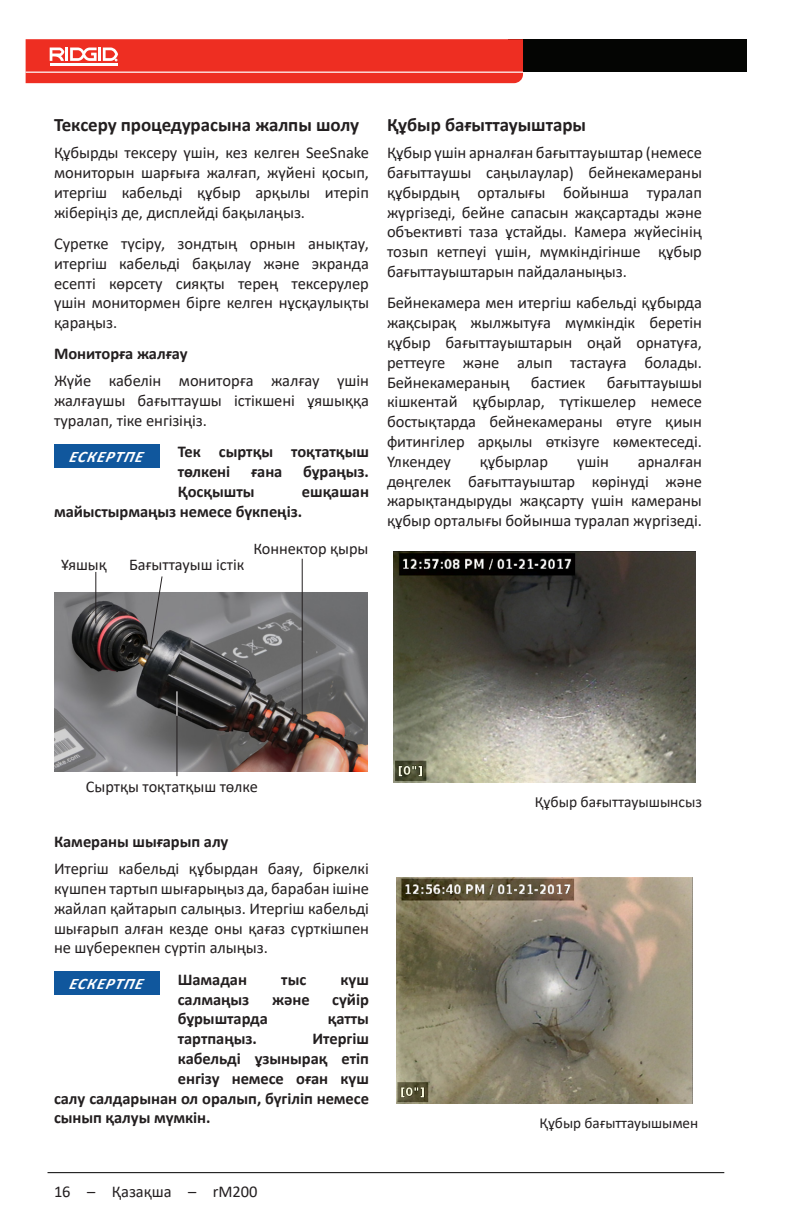
<style>
.page{position:relative;width:792px;height:1224px;background:#fff}
.page>*{position:absolute;margin:0;border:0;box-sizing:border-box;transform-origin:0 0}
.Head_2____h2_-_half{font:700 19px "Calibri";letter-spacing:-.005em;color:#231f20}
.Basic_Normal___bn{font:16.4px/19.8px "Calibri";letter-spacing:-.005em;color:#231f20;text-align:justify}
.Basic_Bold___bb{font:700 16.4px/19.8px "Calibri";letter-spacing:-.005em;color:#231f20}
.Basic_Normal_right{font:16.4px "Calibri";letter-spacing:-.005em;color:#231f20}
.Head_3___h3{font:700 16.4px "Calibri";letter-spacing:-.005em;color:#231f20}
.Notice{font:italic 700 16px "Calibri";color:#fff}
.Numbered_List___n1{font:15.6px "Calibri";letter-spacing:-.005em;color:#231f20}
.Numbered_List___n1-2{font:15.2px "Calibri";letter-spacing:-.005em;color:#231f20}
</style>
<div class="page">
<hr style="left:48px;top:1172px;width:676px;height:1px;background:#000">
<div style="left:508px;top:39px;width:238px;height:33px;background:#040503"></div>
<svg style="left:26px;top:39px;width:497px;height:44px;background:#ef3b30"></svg>
<div style="left:54px;top:444px;width:106px;height:23px;background:#10579d"></div>
<img style="left:54px;top:592px;width:314px;height:180px">
<svg style="left:149px;top:576px;width:14px;height:74px"></svg>
<hr style="left:95px;top:572px;width:1px;height:51px;background:#231f20">
<hr style="left:176px;top:692px;width:1px;height:84px;background:#231f20">
<hr style="left:302px;top:559px;width:1px;height:164px;background:#231f20">
<svg style="left:176px;top:691px;width:1px;height:25px"></svg>
<div style="left:54px;top:971px;width:106px;height:24px;background:#10579d"></div>
<img style="left:393px;top:551px;width:303px;height:231px">
<img style="left:396px;top:877px;width:297px;height:226px">
<p class="Head_2____h2_-_half" style="left:54px;top:112px;width:307px">Тексеру процедурасына жалпы шолу</p>
<p class="Basic_Normal___bn" style="left:54px;top:142px;width:317px">Құбырды тексеру үшін, кез келген SeeSnake мониторын шарғыға жалғап, жүйені қосып, итергіш кабельді құбыр арқылы итеріп жіберіңіз де, дисплейді бақылаңыз.</p>
<p class="Basic_Normal___bn" style="left:54px;top:233px;width:317px">Суретке түсіру, зондтың орнын анықтау, итергіш кабельді бақылау және экранда есепті көрсету сияқты терең тексерулер үшін монитормен бірге келген нұсқаулықты қараңыз.</p>
<p class="Head_3___h3" style="left:54px;top:342px;width:135px">Мониторға жалғау</p>
<p class="Basic_Normal___bn" style="left:54px;top:371px;width:317px">Жүйе кабелін мониторға жалғау үшін жалғаушы бағыттаушы істікшені ұяшыққа туралап, тіке енгізіңіз.</p>
<p class="Notice" style="left:69px;top:445px;width:79px">ЕСКЕРТПЕ</p>
<p class="Basic_Bold___bb" style="left:178px;top:442px;width:193px">Тек сыртқы тоқтатқыш төлкені</p>
<p class="Basic_Bold___bb" style="left:251px;top:462px;width:33px">ғана</p>
<p class="Basic_Bold___bb" style="left:303px;top:462px;width:67px">бұраңыз.</p>
<p class="Basic_Bold___bb" style="left:178px;top:481px;width:78px">Қосқышты</p>
<p class="Basic_Bold___bb" style="left:54px;top:481px;width:317px;text-indent:248px">ешқашан майыстырмаңыз немесе бүкпеңіз.</p>
<p class="Basic_Normal_right" style="left:253px;top:537px;width:117px">Коннектор қыры</p>
<p class="Basic_Normal_right" style="left:129px;top:553px;width:117px">Бағыттауыш істік</p>
<p class="Basic_Normal_right" style="left:61px;top:553px;width:47px">Ұяшық</p>
<p class="Head_2____h2_-_half" style="left:387px;top:112px;width:201px">Құбыр бағыттауыштары</p>
<p class="Basic_Normal___bn" style="left:387px;top:142px;width:317px">Құбыр үшін арналған бағыттауыштар (немесе бағыттаушы саңылаулар) бейнекамераны құбырдың орталығы бойынша туралап жүргізеді, бейне сапасын жақсартады және объективті таза ұстайды. Камера жүйесінің тозып кетпеуі үшін, мүмкіндігінше құбыр бағыттауыштарын пайдаланыңыз.</p>
<p class="Basic_Normal___bn" style="left:387px;top:293px;width:317px">Бейнекамера мен итергіш кабельді құбырда жақсырақ жылжытуға мүмкіндік беретін құбыр бағыттауыштарын оңай орнатуға, реттеуге және алып тастауға болады.<br>Бейнекамераның</p>
<p class="Basic_Normal___bn" style="left:387px;top:372px;width:317px;text-indent:220px">бағыттауышы кішкентай құбырлар, түтікшелер немесе бостықтарда бейнекамераны өтуге қиын фитингілер арқылы өткізуге көмектеседі.<br>Үлкендеу</p>
<p class="Basic_Normal___bn" style="left:531px;top:372px;width:56px">бастиек</p>
<p class="Basic_Normal___bn" style="left:480px;top:451px;width:70px">құбырлар</p>
<p class="Basic_Normal___bn" style="left:577px;top:451px;width:33px">үшін</p>
<p class="Basic_Normal___bn" style="left:387px;top:451px;width:317px;text-indent:251px">арналған дөңгелек бағыттауыштар көрінуді және жарықтандыруды жақсарту үшін камераны құбыр орталығы бойынша туралап жүргізеді.</p>
<p class="Basic_Normal_right" style="left:86px;top:775px;width:173px">Сыртқы тоқтатқыш төлке</p>
<p class="Head_3___h3" style="left:54px;top:830px;width:176px">Камераны шығарып алу</p>
<p class="Basic_Normal___bn" style="left:54px;top:858px;width:317px">Итергіш кабельді құбырдан баяу, біркелкі күшпен тартып шығарыңыз да, барабан ішіне жайлап қайтарып салыңыз. Итергіш кабельді шығарып алған кезде оны қағаз сүрткішпен не шүберекпен сүртіп алыңыз.</p>
<p class="Notice" style="left:69px;top:972px;width:79px">ЕСКЕРТПЕ</p>
<p class="Basic_Bold___bb" style="left:178px;top:969px;width:71px">Шамадан</p>
<p class="Basic_Bold___bb" style="left:281px;top:969px;width:26px">тыс</p>
<p class="Basic_Bold___bb" style="left:340px;top:969px;width:30px">күш</p>
<p class="Basic_Bold___bb" style="left:178px;top:989px;width:73px">салмаңыз</p>
<p class="Basic_Bold___bb" style="left:272px;top:989px;width:39px">және</p>
<p class="Basic_Bold___bb" style="left:332px;top:989px;width:38px">сүйір</p>
<p class="Basic_Bold___bb" style="left:178px;top:1009px;width:92px">бұрыштарда</p>
<p class="Basic_Bold___bb" style="left:328px;top:1009px;width:43px">қатты</p>
<p class="Basic_Bold___bb" style="left:178px;top:1029px;width:81px">тартпаңыз.</p>
<p class="Basic_Bold___bb" style="left:313px;top:1029px;width:58px">Итергіш</p>
<p class="Basic_Bold___bb" style="left:178px;top:1048px;width:193px">кабельді ұзынырақ етіп</p>
<p class="Basic_Bold___bb" style="left:178px;top:1068px;width:193px">енгізу немесе оған күш</p>
<p class="Basic_Bold___bb" style="left:54px;top:1088px;width:316px">салу салдарынан ол оралып, бүгіліп немесе</p>
<p class="Basic_Bold___bb" style="left:54px;top:1108px;width:158px">сынып қалуы мүмкін.</p>
<p class="Basic_Normal___bn" style="left:54px;top:1181px;width:205px">16 – Қазақша – rM200</p>
<p class="Numbered_List___n1" style="left:535px;top:791px;width:169px">Құбыр бағыттауышынсыз</p>
<p class="Numbered_List___n1-2" style="left:540px;top:1112px;width:160px">Құбыр бағыттауышымен</p>
</div>
